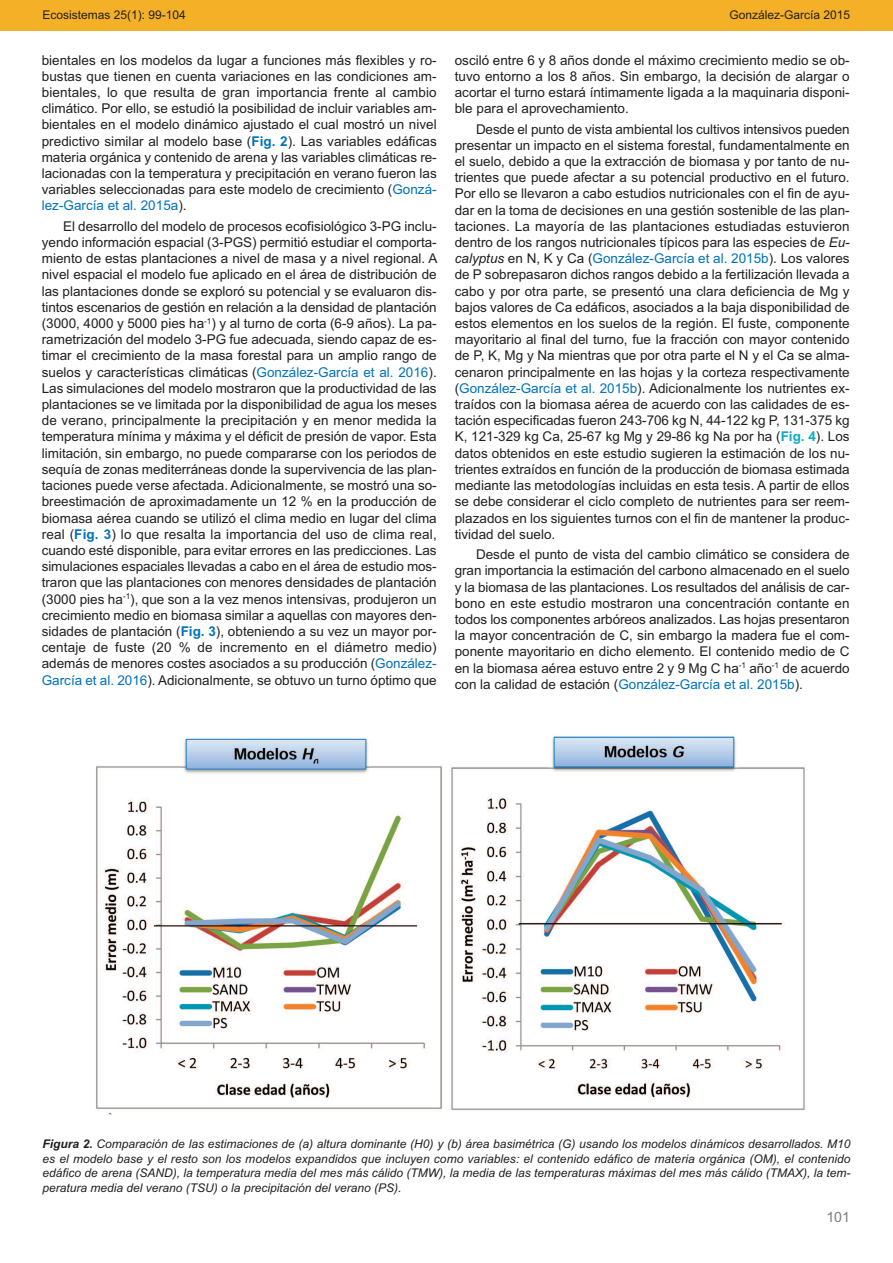
<style>
.page{position:relative;width:893px;height:1263px;background:#fff}
.page>*{position:absolute;margin:0;border:0;box-sizing:border-box;transform-origin:0 0}
.t1{font:14.25px "Arial";color:#7f7e7c}
.t2{font:13.5px/16.2px "Arial";color:#231f20;text-align:justify}
.t3{font:italic 12px/14.4px "Arial";color:#231f20;text-align:justify}
.t4{font:12px "Arial";color:#231f20}
.s1{font-weight:700;color:#0072ba}
.s2{color:#0072ba}
.s3{font-style:italic}
.s4{font-weight:700;color:#09acc6}
.s5{font-weight:700}
</style>
<div class="page">
<div style="left:0;top:0;width:893px;height:30px;background:#f4b027"></div>
<img style="left:96px;top:736px;width:710px;height:378px">
<p class="t4" style="left:43px;top:7px;width:145px">Ecosistemas 25(1): 99-104</p>
<p class="t4" style="left:729px;top:7px;width:122px">González-García 2015</p>
<p class="t2" style="left:42px;top:52px;width:396px">bientales en los modelos da lugar a funciones más flexibles y ro&shy;bustas que tienen en cuenta variaciones en las condiciones am&shy;bientales, lo que resulta de gran importancia frente al cambio climático. Por ello, se estudió la posibilidad de incluir variables am&shy;bientales en el modelo dinámico ajustado el cual mostró un nivel predictivo similar al modelo base (<span class="s1">Fig. 2</span>). Las variables edáficas materia orgánica y contenido de arena y las variables climáticas re&shy;lacionadas con la temperatura y precipitación en verano fueron las variables seleccionadas para este modelo de crecimiento (<span class="s2">Gonzá&shy;lez-García et al. 2015a</span>).</p>
<p class="t2" style="left:42px;top:218px;width:397px;text-indent:21px">El desarrollo del modelo de procesos ecofisiológico 3-PG inclu&shy;yendo información espacial (3-PGS) permitió estudiar el comporta&shy;miento de estas plantaciones a nivel de masa y a nivel regional. A nivel espacial el modelo fue aplicado en el área de distribución de las plantaciones donde se exploró su potencial y se evaluaron dis&shy;tintos escenarios de gestión en relación a la densidad de plantación (3000, 4000 y 5000 pies ha<sup>-1</sup>) y al turno de corta (6-9 años). La pa&shy;rametrización del modelo 3-PG fue adecuada, siendo capaz de es&shy;timar el crecimiento de la masa forestal para un amplio rango de suelos y características climáticas (<span class="s2">González-García et al. 2016</span>).<br>Las simulaciones del modelo mostraron que la productividad de las plantaciones se ve limitada por la disponibilidad de agua los meses de verano, principalmente la precipitación y en menor medida la temperatura mínima y máxima y el déficit de presión de vapor. Esta limitación, sin embargo, no puede compararse con los periodos de sequía de zonas mediterráneas donde la supervivencia de las plan&shy;taciones puede verse afectada. Adicionalmente, se mostró una so&shy;breestimación de aproximadamente un 12 % en la producción de biomasa aérea cuando se utilizó el clima medio en lugar del clima real (<span class="s1">Fig. 3</span>) lo que resalta la importancia del uso de clima real, cuando esté disponible, para evitar errores en las predicciones. Las simulaciones espaciales llevadas a cabo en el área de estudio mos&shy;traron que las plantaciones con menores densidades de plantación (3000 pies ha<sup>-1</sup>), que son a la vez menos intensivas, produjeron un crecimiento medio en biomasa similar a aquellas con mayores den&shy;sidades de plantación (<span class="s1">Fig. 3</span>), obteniendo a su vez un mayor por&shy;centaje de fuste (20 % de incremento en el diámetro medio) además de menores costes asociados a su producción (<span class="s2">González-García et al. 2016</span>). Adicionalmente, se obtuvo un turno óptimo que</p>
<p class="t2" style="left:455px;top:52px;width:396px">osciló entre 6 y 8 años donde el máximo crecimiento medio se ob&shy;tuvo entorno a los 8 años. Sin embargo, la decisión de alargar o acortar el turno estará íntimamente ligada a la maquinaria disponi&shy;ble para el aprovechamiento.</p>
<p class="t2" style="left:455px;top:121px;width:396px;text-indent:21px">Desde el punto de vista ambiental los cultivos intensivos pueden presentar un impacto en el sistema forestal, fundamentalmente en el suelo, debido a que la extracción de biomasa y por tanto de nu&shy;trientes que puede afectar a su potencial productivo en el futuro.<br>Por ello se llevaron a cabo estudios nutricionales con el fin de ayu&shy;dar en la toma de decisiones en una gestión sostenible de las plan&shy;taciones. La mayoría de las plantaciones estudiadas estuvieron dentro de los rangos nutricionales típicos para las especies de <span class="s3">Eu&shy;calyptus</span> en N, K y Ca (<span class="s2">González-García et al. 2015b</span>). Los valores de P sobrepasaron dichos rangos debido a la fertilización llevada a cabo y por otra parte, se presentó una clara deficiencia de Mg y bajos valores de Ca edáficos, asociados a la baja disponibilidad de estos elementos en los suelos de la región. El fuste, componente mayoritario al final del turno, fue la fracción con mayor contenido de P, K, Mg y Na mientras que por otra parte el N y el Ca se alma&shy;cenaron principalmente en las hojas y la corteza respectivamente (<span class="s2">González-García et al. 2015b</span>). Adicionalmente los nutrientes ex&shy;traídos con la biomasa aérea de acuerdo con las calidades de es&shy;tación especificadas fueron 243-706 kg N, 44-122 kg P, 131-375 kg K, 121-329 kg Ca, 25-67 kg Mg y 29-86 kg Na por ha (<span class="s4">Fig. 4</span>). Los datos obtenidos en este estudio sugieren la estimación de los nu&shy;trientes extraídos en función de la producción de biomasa estimada mediante las metodologías incluidas en esta tesis. A partir de ellos se debe considerar el ciclo completo de nutrientes para ser reem&shy;plazados en los siguientes turnos con el fin de mantener la produc&shy;tividad del suelo.</p>
<p class="t2" style="left:455px;top:546px;width:396px;text-indent:21px">Desde el punto de vista del cambio climático se considera de gran importancia la estimación del carbono almacenado en el suelo y la biomasa de las plantaciones. Los resultados del análisis de car&shy;bono en este estudio mostraron una concentración contante en todos los componentes arbóreos analizados. Las hojas presentaron la mayor concentración de C, sin embargo la madera fue el com&shy;ponente mayoritario en dicho elemento. El contenido medio de C en la biomasa aérea estuvo entre 2 y 9 Mg C ha<sup>-1</sup> año<sup>-1</sup> de acuerdo con la calidad de estación (<span class="s2">González-García et al. 2015b</span>).</p>
<p class="t3" style="left:43px;top:1137px;width:809px"><span class="s5">Figura 2.</span> Comparación de las estimaciones de (a) altura dominante (H0) y (b) área basimétrica (G) usando los modelos dinámicos desarrollados. M10 es el modelo base y el resto son los modelos expandidos que incluyen como variables: el contenido edáfico de materia orgánica (OM), el contenido edáfico de arena (SAND), la temperatura media del mes más cálido (TMW), la media de las temperaturas máximas del mes más cálido (TMAX), la tem&shy;peratura media del verano (TSU) o la precipitación del verano (PS).</p>
<p class="t1" style="left:826px;top:1209px;width:25px">101</p>
</div>
